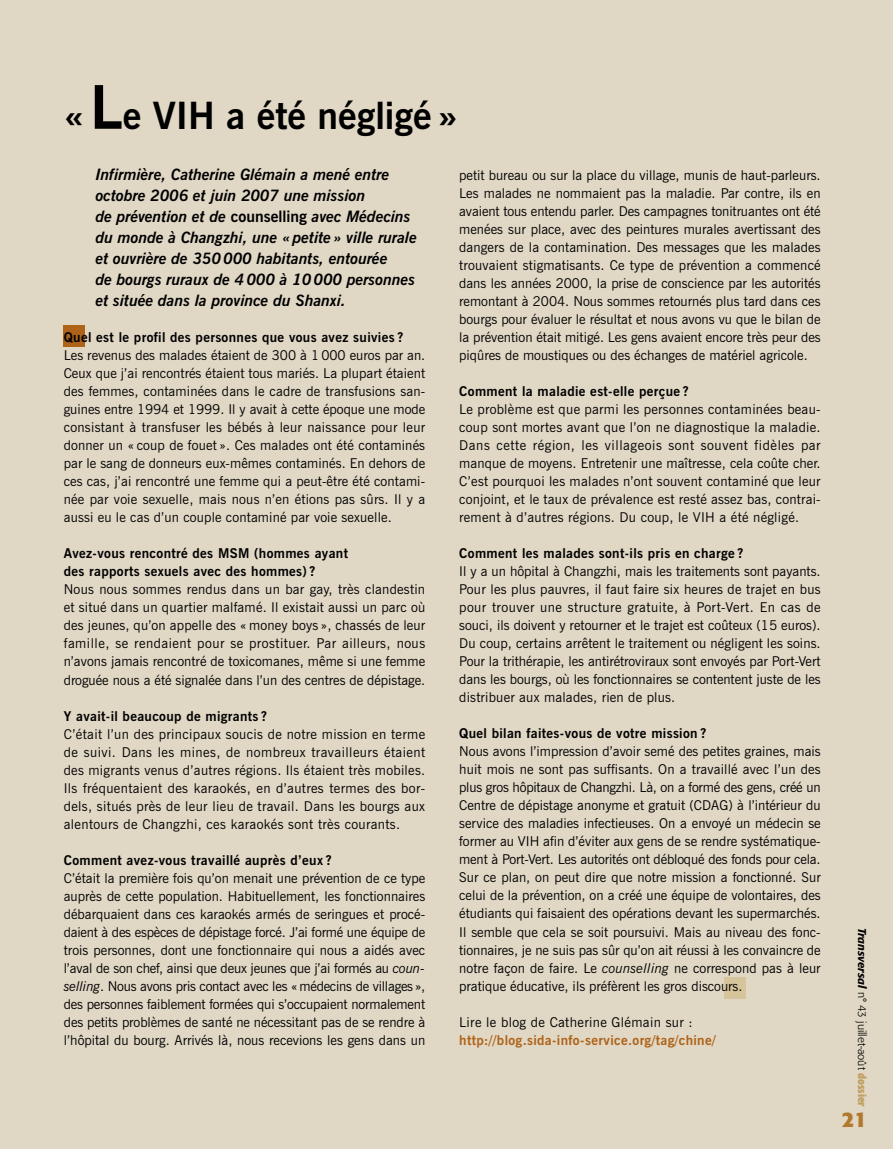
<style>
.page{position:relative;width:893px;height:1149px;background:#fff}
.page>*{position:absolute;margin:0;border:0;box-sizing:border-box;transform-origin:0 0}
.t1{font:700 37.5px "News Gothic BT";color:#000}
.t2{font:700 21px "Formata";color:#b1792d}
.t3{font:italic 700 15.75px/21px "News Gothic BT";color:#000}
.t4{font:13.5px/18px "News Gothic BT";color:#000;text-align:justify}
.t5{font:700 13.5px/18px "News Gothic BT";letter-spacing:.025em;color:#000}
.t6{font:700 13.5px "News Gothic BT";letter-spacing:.025em;color:#ae6318}
.t7{font:13.5px "News Gothic BT";letter-spacing:.025em;color:#000}
.t8{font:300 11.25px "Formata";color:#000}
.s1{font-size:60px}
.s2{font-style:normal}
.s3{font-style:italic}
.s4{font-weight:500;font-style:italic}
.s5{font-weight:700;font-stretch:condensed;color:#c19e61}
</style>
<div class="page">
<div style="left:0;top:0;width:893px;height:1148px;background:#e0d7c5"></div>
<hr style="left:0;top:446px;width:1px;height:362px;background:#fff">
<div style="left:64px;top:325px;width:21px;height:22px;background:#ae6318"></div>
<div style="left:725px;top:976px;width:21px;height:21px;background:#d6c59a"></div>
<hr style="left:0;top:808px;width:1px;height:340px;background:#fff">
<h1 class="t1" style="left:64px;top:101px;width:396px">« <span class="s1">L</span>e VIH a été négligé»</h1>
<p class="t3" style="left:96px;top:165px;width:323px">Infirmière, Catherine Glémain a mené entre octobre 2006 et juin 2007 une mission<br>de prévention et de <span class="s2">counselling</span> avec Médecins du monde à Changzhi, une «petite» ville rurale et ouvrière de 350000 habitants, entourée<br>de bourgs ruraux de 4000 à 10000 personnes et située dans la province du Shanxi.</p>
<p class="t5" style="left:64px;top:329px;width:341px">Quel est le profil des personnes que vous avez suivies ?</p>
<p class="t4" style="left:64px;top:347px;width:363px">Les revenus des malades étaient de 300 à 1 000 euros par an.<br>Ceux que j’ai rencontrés étaient tous mariés. La plupart étaient des femmes, contaminées dans le cadre de transfusions san&shy;guines entre 1994 et 1999. Il y avait à cette époque une mode consistant à transfuser les bébés à leur naissance pour leur donner un « coup de fouet ». Ces malades ont été contaminés par le sang de donneurs eux-mêmes contaminés. En dehors de ces cas, j’ai rencontré une femme qui a peut-être été contami&shy;née par voie sexuelle, mais nous n’en étions pas sûrs. Il y a aussi eu le cas d’un couple contaminé par voie sexuelle.</p>
<p class="t5" style="left:64px;top:545px;width:286px">Avez-vous rencontré des MSM (hommes ayant des rapports sexuels avec des hommes) ?</p>
<p class="t4" style="left:64px;top:581px;width:363px">Nous nous sommes rendus dans un bar gay, très clandestin et situé dans un quartier malfamé. Il existait aussi un parc où des jeunes, qu’on appelle des « money boys », chassés de leur famille, se rendaient pour se prostituer. Par ailleurs, nous n’avons jamais rencontré de toxicomanes, même si une femme droguée nous a été signalée dans l’un des centres de dépistage.</p>
<p class="t5" style="left:64px;top:707px;width:205px">Y avait-il beaucoup de migrants ?</p>
<p class="t4" style="left:64px;top:725px;width:363px">C’était l’un des principaux soucis de notre mission en terme de suivi. Dans les mines, de nombreux travailleurs étaient des migrants venus d’autres régions. Ils étaient très mobiles.<br>Ils fréquentaient des karaokés, en d’autres termes des bor&shy;dels, situés près de leur lieu de travail. Dans les bourgs aux alentours de Changzhi, ces karaokés sont très courants.</p>
<p class="t5" style="left:64px;top:851px;width:269px">Comment avez-vous travaillé auprès d’eux ?</p>
<p class="t4" style="left:64px;top:869px;width:363px">C’était la première fois qu’on menait une prévention de ce type auprès de cette population. Habituellement, les fonctionnaires débarquaient dans ces karaokés armés de seringues et procé&shy;daient à des espèces de dépistage forcé. J’ai formé une équipe de trois personnes, dont une fonctionnaire qui nous a aidés avec l’aval de son chef, ainsi que deux jeunes que j’ai formés au <span class="s3">coun&shy;selling</span>. Nous avons pris contact avec les «médecins de villages», des personnes faiblement formées qui s’occupaient normalement des petits problèmes de santé ne nécessitant pas de se rendre à l’hôpital du bourg. Arrivés là, nous recevions les gens dans un</p>
<p class="t4" style="left:459px;top:167px;width:363px">petit bureau ou sur la place du village, munis de haut-parleurs.<br>Les malades ne nommaient pas la maladie. Par contre, ils en avaient tous entendu parler. Des campagnes tonitruantes ont été menées sur place, avec des peintures murales avertissant des dangers de la contamination. Des messages que les malades trouvaient stigmatisants. Ce type de prévention a commencé dans les années 2000, la prise de conscience par les autorités remontant à 2004. Nous sommes retournés plus tard dans ces bourgs pour évaluer le résultat et nous avons vu que le bilan de la prévention était mitigé. Les gens avaient encore très peur des piqûres de moustiques ou des échanges de matériel agricole.</p>
<p class="t5" style="left:459px;top:383px;width:231px">Comment la maladie est-elle perçue ?</p>
<p class="t4" style="left:459px;top:401px;width:363px">Le problème est que parmi les personnes contaminées beau&shy;coup sont mortes avant que l’on ne diagnostique la maladie.<br>Dans cette région, les villageois sont souvent fidèles par manque de moyens. Entretenir une maîtresse, cela coûte cher.<br>C’est pourquoi les malades n’ont souvent contaminé que leur conjoint, et le taux de prévalence est resté assez bas, contrai&shy;rement à d’autres régions. Du coup, le VIH a été négligé.</p>
<p class="t5" style="left:459px;top:545px;width:286px">Comment les malades sont-ils pris en charge ?</p>
<p class="t4" style="left:459px;top:563px;width:363px">Il y a un hôpital à Changzhi, mais les traitements sont payants.<br>Pour les plus pauvres, il faut faire six heures de trajet en bus pour trouver une structure gratuite, à Port-Vert. En cas de souci, ils doivent y retourner et le trajet est coûteux (15 euros).<br>Du coup, certains arrêtent le traitement ou négligent les soins.<br>Pour la trithérapie, les antirétroviraux sont envoyés par Port-Vert dans les bourgs, où les fonctionnaires se contentent juste de les distribuer aux malades, rien de plus.</p>
<p class="t5" style="left:459px;top:725px;width:248px">Quel bilan faites-vous de votre mission ?</p>
<p class="t4" style="left:459px;top:743px;width:363px">Nous avons l’impression d’avoir semé des petites graines, mais huit mois ne sont pas suffisants. On a travaillé avec l’un des plus gros hôpitaux de Changzhi. Là, on a formé des gens, créé un Centre de dépistage anonyme et gratuit (CDAG) à l’intérieur du service des maladies infectieuses. On a envoyé un médecin se former au VIH afin d’éviter aux gens de se rendre systématique&shy;ment à Port-Vert. Les autorités ont débloqué des fonds pour cela.<br>Sur ce plan, on peut dire que notre mission a fonctionné. Sur celui de la prévention, on a créé une équipe de volontaires, des étudiants qui faisaient des opérations devant les supermarchés.<br>Il semble que cela se soit poursuivi. Mais au niveau des fonc&shy;tionnaires, je ne suis pas sûr qu’on ait réussi à les convaincre de notre façon de faire. Le <span class="s3">counselling</span> ne correspond pas à leur pratique éducative, ils préfèrent les gros discours.</p>
<p class="t7" style="left:459px;top:1016px;width:235px">Lire le blog de Catherine Glémain sur :</p>
<p class="t6" style="left:459px;top:1034px;width:258px">http://blog.sida-info-service.org/tag/chine/</p>
<p class="t8" style="left:867px;top:927px;width:180px;rotate:90deg"><span class="s4">Transversal</span> n° 43 juillet-août <span class="s5">dossier</span></p>
<h2 class="t2" style="left:842px;top:1110px;width:26px">21</h2>
</div>
